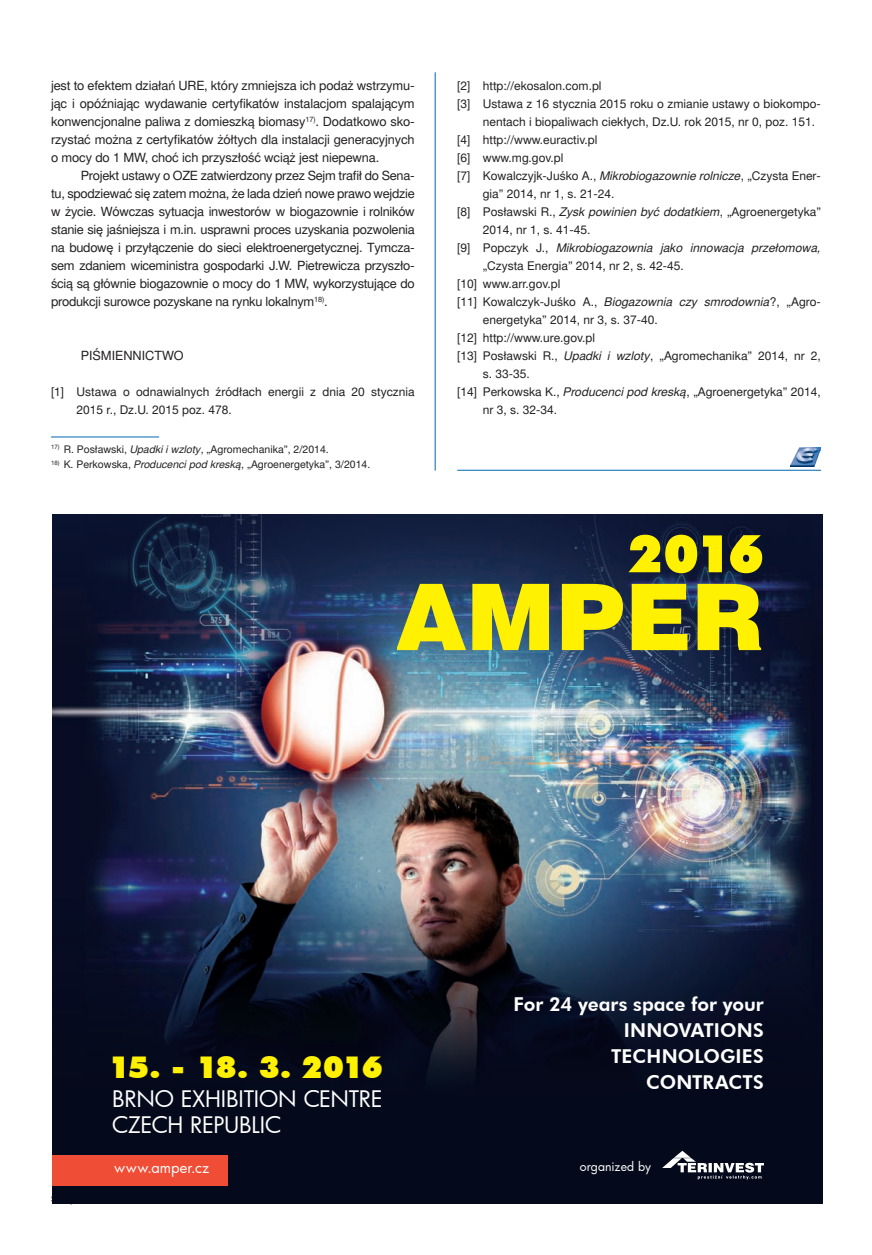
<style>
.page{position:relative;width:872px;height:1255px;background:#fff}
.page>*{position:absolute;margin:0;border:0;box-sizing:border-box;transform-origin:0 0}
.t1{font:900 52.05px "Futura BT";color:#fff101}
.t2{font:900 30.45px "Futura BT";letter-spacing:-.045em;color:#fff101}
.t3{font:22.2px/26.7px "Futura";letter-spacing:-.01em;color:#fff}
.t4{font:800 19.2px/26.2px "Futura BT";color:#fff;text-align:right}
.t5{font:14.7px "Futura";letter-spacing:.005em;color:#fff}
.t6{font:12.75px/18px "Switzer EFN";letter-spacing:-.01em;color:#231f20;text-align:justify}
.t7{font:12.15px "Futura";color:#fff}
.t8{font:12px/18px "Switzer EFN";color:#231f20}
.t9{font:italic 12px "Switzer EFN";color:#231f20}
.t10{font:10.5px "Switzer EFN";color:#231f20}
.s1{font-style:italic}
.s2{font-style:normal}
</style>
<div class="page">
<hr style="left:435px;top:72px;width:1px;height:398px;background:#0166b3">
<hr style="left:51px;top:436px;width:108px;height:1px;background:#0166b3">
<hr style="left:457px;top:470px;width:364px;height:1px;background:#0166b3">
<img style="left:791px;top:447px;width:30px;height:20px">
<img style="left:52px;top:514px;width:770px;height:689px">
<div style="left:52px;top:1154px;width:176px;height:31px;background:#ef4d35"></div>
<svg style="left:397px;top:580px;width:367px;height:70px;background:#abab27"></svg>
<svg style="left:662px;top:1150px;width:101px;height:29px"></svg>
<p class="t6" style="left:51px;top:77px;width:365px">jest to efektem działań URE, który zmniejsza ich podaż wstrzymu&shy;jąc i opóźniając wydawanie certyfikatów instalacjom spalającym konwencjonalne paliwa z domieszką biomasy<sup>17)</sup>. Dodatkowo sko&shy;rzystać można z certyfikatów żółtych dla instalacji generacyjnych o mocy do 1 MW, choć ich przyszłość wciąż jest niepewna.</p>
<p class="t6" style="left:51px;top:167px;width:365px;text-indent:30px">Projekt ustawy o OZE zatwierdzony przez Sejm trafił do Sena&shy;tu, spodziewać się zatem można, że lada dzień nowe prawo wejdzie w życie. Wówczas sytuacja inwestorów w biogazownie i rolników stanie się jaśniejsza i m.in. usprawni proces uzyskania pozwolenia na budowę i przyłączenie do sieci elektroenergetycznej. Tymcza&shy;sem zdaniem wiceministra gospodarki J.W. Pietrewicza przyszło&shy;ścią są głównie biogazownie o mocy do 1 MW, wykorzystujące do produkcji surowce pozyskane na rynku lokalnym<sup>18)</sup>.</p>
<p class="t6" style="left:81px;top:347px;width:104px">PIŚMIENNICTWO</p>
<p class="t8" style="left:77px;top:383px;width:340px;text-indent:-26px">[1] Ustawa o odnawialnych źródłach energii z dnia 20 stycznia<br>2015 r., Dz.U. 2015 poz. 478.</p>
<p class="t10" style="left:51px;top:443px;width:279px"><sup>17)</sup> R. Posławski, <span class="s1">Upadki i wzloty</span>, „Agromechanika”, 2/2014.</p>
<p class="t10" style="left:51px;top:458px;width:321px"><sup>18)</sup> K. Perkowska, <span class="s1">Producenci pod kreską</span>, „Agroenergetyka”, 3/2014.</p>
<p class="t8" style="left:457px;top:77px;width:146px">[2] http://ekosalon.com.pl</p>
<p class="t8" style="left:457px;top:95px;width:365px">[3] Ustawa z 16 stycznia 2015 roku o zmianie ustawy o biokompo-</p>
<p class="t8" style="left:483px;top:113px;width:334px">nentach i biopaliwach ciekłych, Dz.U. rok 2015, nr 0, poz. 151.</p>
<p class="t8" style="left:457px;top:131px;width:142px">[4] http://www.euractiv.pl</p>
<p class="t8" style="left:457px;top:149px;width:108px">[6] www.mg.gov.pl</p>
<p class="t8" style="left:457px;top:167px;width:365px">[7] Kowalczyjk-Juśko A., <span class="s1">Mikrobiogazownie rolnicze</span>, „Czysta Ener-</p>
<p class="t8" style="left:483px;top:185px;width:133px">gia” 2014, nr 1, s. 21-24.</p>
<p class="t8" style="left:457px;top:203px;width:365px">[8] Posławski R., <span class="s1">Zysk powinien być dodatkiem</span>, „Agroenergetyka”</p>
<p class="t8" style="left:483px;top:221px;width:109px">2014, nr 1, s. 41-45.</p>
<p class="t9" style="left:457px;top:241px;width:365px"><span class="s2">[9] Popczyk J.,</span> Mikrobiogazownia jako innowacja przełomowa,</p>
<p class="t8" style="left:483px;top:257px;width:202px">„Czysta Energia” 2014, nr 2, s. 42-45.</p>
<p class="t8" style="left:457px;top:275px;width:105px">[10] www.arr.gov.pl</p>
<p class="t8" style="left:457px;top:293px;width:365px">[11] Kowalczyk-Juśko A., <span class="s1">Biogazownia czy smrodownia</span>?, „Agro-</p>
<p class="t8" style="left:483px;top:311px;width:176px">energetyka” 2014, nr 3, s. 37-40.</p>
<p class="t8" style="left:457px;top:329px;width:139px">[12] http://www.ure.gov.pl</p>
<p class="t8" style="left:457px;top:347px;width:365px">[13] Posławski R., <span class="s1">Upadki i wzloty</span>, „Agromechanika” 2014, nr 2,</p>
<p class="t8" style="left:483px;top:365px;width:49px">s. 33-35.</p>
<p class="t8" style="left:457px;top:383px;width:365px">[14] Perkowska K., <span class="s1">Producenci pod kreską</span>, „Agroenergetyka” 2014,</p>
<p class="t8" style="left:483px;top:401px;width:76px">nr 3, s. 32-34.</p>
<h1 class="t1" style="left:627px;top:522px;width:138px">2016</h1>
<h2 class="t2" style="left:109px;top:1048px;width:275px">15. - 18. 3. 2016</h2>
<h3 class="t3" style="left:112px;top:1084px;width:272px">BRNO EXHIBITION CENTRE<br>CZECH REPUBLIC</h3>
<p class="t5" style="left:114px;top:1157px;width:97px">www.amper.cz</p>
<h3 class="t4" style="left:513px;top:990px;width:252px">For 24 years space for your<br>INNOVATIONS<br>TECHNOLOGIES<br>CONTRACTS</h3>
<p class="t7" style="left:579px;top:1158px;width:73px">organized by</p>
</div>
